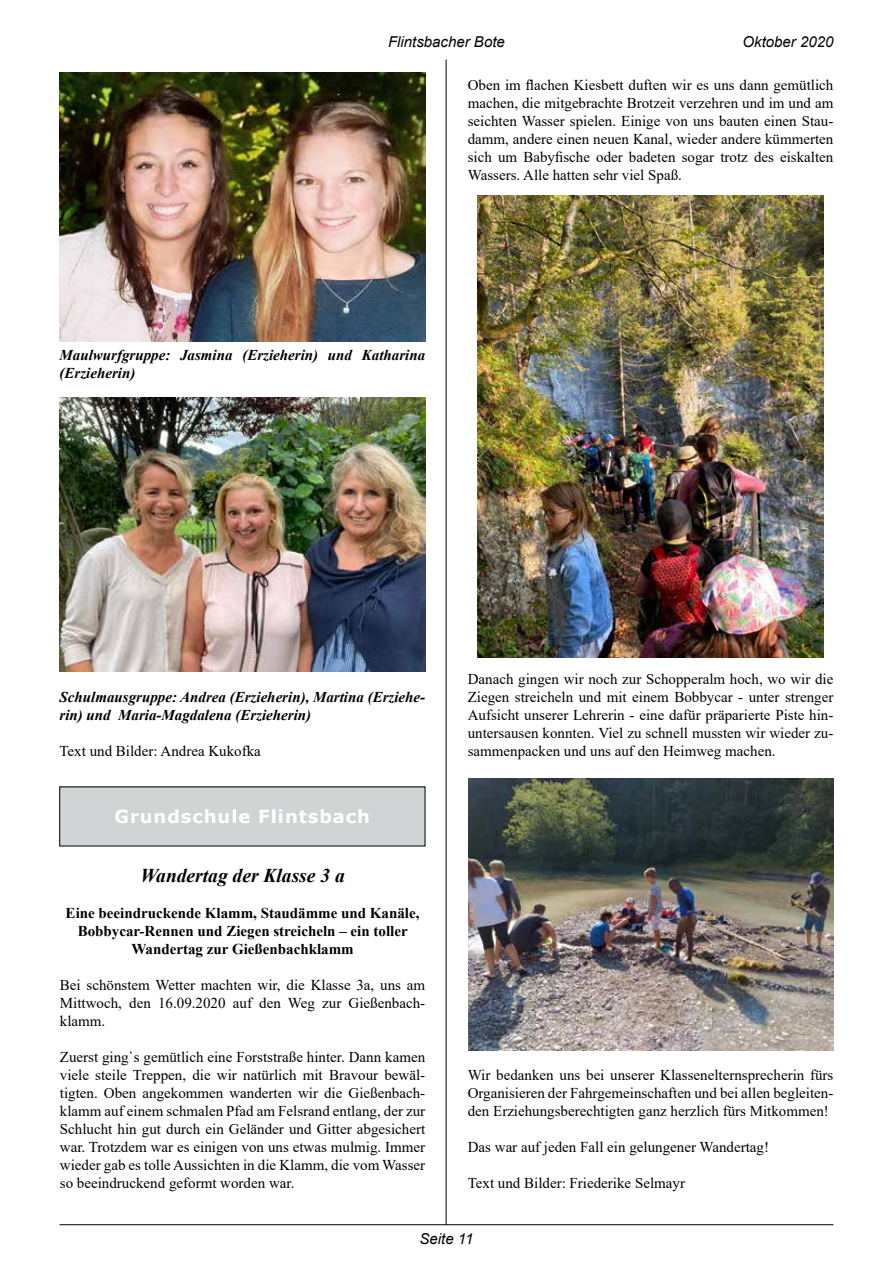
<style>
.page{position:relative;width:893px;height:1263px;background:#fff}
.page>*{position:absolute;margin:0;border:0;box-sizing:border-box;transform-origin:0 0}
.t1{font:italic 700 19.5px "Times New Roman";color:#000}
.t2{font:700 18px "Verdana";letter-spacing:.05em;color:#fff}
.t3{font:15px/18px "Times New Roman";color:#000;text-align:justify}
.t4{font:italic 700 15px/18px "Times New Roman";color:#000}
.t5{font:700 15px/18px "Times New Roman";color:#000;text-align:center}
.t6{font:italic 15px "Arial";color:#000}
</style>
<div class="page">
<hr style="left:60px;top:1224px;width:773px;height:1px;background:#000">
<hr style="left:446px;top:60px;width:1px;height:1165px;background:#000">
<img style="left:60px;top:72px;width:365px;height:270px">
<img style="left:60px;top:398px;width:365px;height:274px">
<div style="left:60px;top:787px;width:365px;height:59px;background:#d1d3d4"></div>
<img style="left:477px;top:196px;width:347px;height:462px">
<img style="left:468px;top:779px;width:365px;height:271px">
<p class="t6" style="left:388px;top:32px;width:118px">Flintsbacher Bote</p>
<p class="t6" style="left:742px;top:32px;width:92px">Oktober 2020</p>
<p class="t3" style="left:468px;top:76px;width:367px">Oben im flachen Kiesbett duften wir es uns dann gemütlich machen, die mitgebrachte Brotzeit verzehren und im und am seichten Wasser spielen. Einige von uns bauten einen Stau&shy;damm, andere einen neuen Kanal, wieder andere kümmerten sich um Babyfische oder badeten sogar trotz des eiskalten Wassers. Alle hatten sehr viel Spaß.</p>
<p class="t4" style="left:60px;top:346px;width:367px">Maulwurfgruppe: Jasmina (Erzieherin) und Katharina (Erzieherin)</p>
<p class="t4" style="left:60px;top:688px;width:367px">Schulmausgruppe: Andrea (Erzieherin), Martina (Erziehe&shy;rin) und Maria-Magdalena (Erzieherin)</p>
<p class="t3" style="left:60px;top:742px;width:203px">Text und Bilder: Andrea Kukofka</p>
<p class="t2" style="left:115px;top:804px;width:257px">Grundschule Flintsbach</p>
<h1 class="t1" style="left:140px;top:862px;width:206px">Wandertag der Klasse 3 a</h1>
<p class="t5" style="left:66px;top:904px;width:355px">Eine beeindruckende Klamm, Staudämme und Kanäle,<br>Bobbycar-Rennen und Ziegen streicheln – ein toller<br>Wandertag zur Gießenbachklamm</p>
<p class="t3" style="left:60px;top:976px;width:367px">Bei schönstem Wetter machten wir, die Klasse 3a, uns am Mittwoch, den 16.09.2020 auf den Weg zur Gießenbach&shy;klamm.</p>
<p class="t3" style="left:60px;top:1048px;width:367px">Zuerst ging`s gemütlich eine Forststraße hinter. Dann kamen viele steile Treppen, die wir natürlich mit Bravour bewäl&shy;tigten. Oben angekommen wanderten wir die Gießenbach&shy;klamm auf einem schmalen Pfad am Felsrand entlang, der zur Schlucht hin gut durch ein Geländer und Gitter abgesichert war. Trotzdem war es einigen von uns etwas mulmig. Immer wieder gab es tolle Aussichten in die Klamm, die vom Wasser so beeindruckend geformt worden war.</p>
<p class="t3" style="left:468px;top:670px;width:367px">Danach gingen wir noch zur Schopperalm hoch, wo wir die Ziegen streicheln und mit einem Bobbycar - unter strenger Aufsicht unserer Lehrerin - eine dafür präparierte Piste hin&shy;untersausen konnten. Viel zu schnell mussten wir wieder zu&shy;sammenpacken und uns auf den Heimweg machen.</p>
<p class="t3" style="left:468px;top:1066px;width:367px">Wir bedanken uns bei unserer Klassenelternsprecherin fürs Organisieren der Fahrgemeinschaften und bei allen begleiten&shy;den Erziehungsberechtigten ganz herzlich fürs Mitkommen!</p>
<p class="t3" style="left:468px;top:1138px;width:303px">Das war auf jeden Fall ein gelungener Wandertag!</p>
<p class="t3" style="left:468px;top:1174px;width:219px">Text und Bilder: Friederike Selmayr</p>
<p class="t6" style="left:419px;top:1229px;width:55px">Seite 11</p>
</div>
